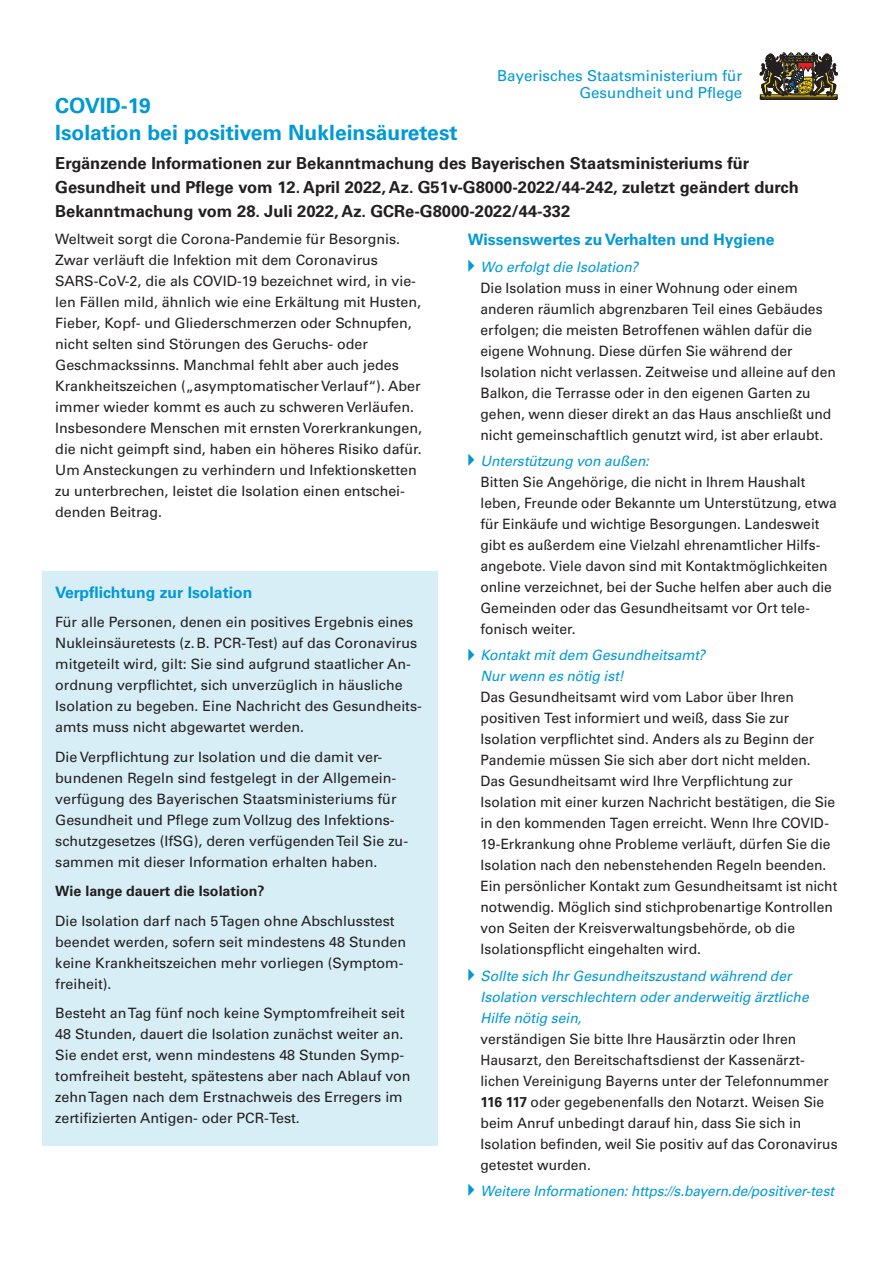
<style>
.page{position:relative;width:893px;height:1263px;background:#fff}
.page>*{position:absolute;margin:0;border:0;box-sizing:border-box;transform-origin:0 0}
.Head1{font:700 21px "Univers LT Pro 65";color:#0099d5}
.Head2{font:700 16.5px/24px "Univers LT Pro 65";color:#231f20}
.Head3{font:700 15.75px "Univers LT Pro 65";color:#0099d5}
.t1{font:15.15px/16.8px "Univers LT Pro 55 Roman";color:#0099d5;text-align:right}
.Fließtext{font:14.25px/21px "Univers LT Pro 55 Roman";color:#231f20}
.Fließtext_Abstand_da{font:14.25px/21px "Univers LT Pro 55 Roman";color:#231f20}
.t2{font:italic 14.25px "Univers LT Pro 55";letter-spacing:-.005em;color:#0099d5;scale:.96 1}
.t3{font:700 14.25px "Univers LT Pro 65";color:#231f20}
.s1{font-family:"Univers LT Pro 55";font-style:italic;color:#0099d5}
.s2{font-family:"Univers LT Pro 65";font-weight:700}
</style>
<div class="page">
<div style="left:43px;top:572px;width:395px;height:574px;background:#d8eef7"></div>
<svg style="left:760px;top:53px;width:78px;height:47px"></svg>
<p class="t1" style="left:497px;top:67px;width:247px">Bayerisches Staatsministerium für<br>Gesundheit und Pflege</p>
<h1 class="Head1" style="left:55px;top:93px;width:97px">COVID-19</h1>
<h1 class="Head1" style="left:55px;top:120px;width:404px">Isolation bei positivem Nukleinsäuretest</h1>
<h2 class="Head2" style="left:55px;top:151px;width:745px">Ergänzende Informationen zur Bekanntmachung des Bayerischen Staatsministeriums für<br>Gesundheit und Pflege vom 12. April 2022, Az. G51v-G8000-2022/44-242, zuletzt geändert durch<br>Bekanntmachung vom 28. Juli 2022, Az. GCRe-G8000-2022/44-332</h2>
<p class="Fließtext" style="left:55px;top:229px;width:368px">Weltweit sorgt die Corona-Pandemie für Besorgnis.<br>Zwar verläuft die Infektion mit dem Coronavirus SARS-CoV-2, die als COVID-19 bezeichnet wird, in vie&shy;len Fällen mild, ähnlich wie eine Erkältung mit Husten, Fieber, Kopf- und Gliederschmerzen oder Schnupfen, nicht selten sind Störungen des Geruchs- oder Geschmackssinns. Manchmal fehlt aber auch jedes Krankheitszeichen („asymptomatischer Verlauf“). Aber immer wieder kommt es auch zu schweren Verläufen.<br>Insbesondere Menschen mit ernsten Vorerkrankungen, die nicht geimpft sind, haben ein höheres Risiko dafür.<br>Um Ansteckungen zu verhindern und Infektionsketten zu unterbrechen, leistet die Isolation einen entschei&shy;denden Beitrag.</p>
<h3 class="Head3" style="left:55px;top:583px;width:199px">Verpflichtung zur Isolation</h3>
<p class="Fließtext_Abstand_da" style="left:55px;top:612px;width:368px">Für alle Personen, denen ein positives Ergebnis eines Nukleinsäuretests (z.B. PCR-Test) auf das Coronavirus mitgeteilt wird, gilt: Sie sind aufgrund staatlicher An&shy;ordnung verpflichtet, sich unverzüglich in häusliche Isolation zu begeben. Eine Nachricht des Gesundheits&shy;amts muss nicht abgewartet werden.</p>
<p class="Fließtext_Abstand_da" style="left:55px;top:746px;width:354px">Die Verpflichtung zur Isolation und die damit ver&shy;bundenen Regeln sind festgelegt in der Allgemein&shy;verfügung des Bayerischen Staatsministeriums für Gesundheit und Pflege zum Vollzug des Infektions&shy;schutzgesetzes (IfSG), deren verfügenden Teil Sie zu&shy;sammen mit dieser Information erhalten haben.</p>
<h4 class="t3" style="left:55px;top:883px;width:211px">Wie lange dauert die Isolation?</h4>
<p class="Fließtext_Abstand_da" style="left:55px;top:910px;width:352px">Die Isolation darf nach 5 Tagen ohne Abschlusstest beendet werden, sofern seit mindestens 48 Stunden keine Krankheitszeichen mehr vorliegen (Symptom&shy;freiheit).</p>
<p class="Fließtext_Abstand_da" style="left:55px;top:1003px;width:357px">Besteht an Tag fünf noch keine Symptomfreiheit seit 48 Stunden, dauert die Isolation zunächst weiter an.<br>Sie endet erst, wenn mindestens 48 Stunden Symp&shy;tomfreiheit besteht, spätestens aber nach Ablauf von zehn Tagen nach dem Erstnachweis des Erregers im zertifizierten Antigen- oder PCR-Test.</p>
<h3 class="Head3" style="left:468px;top:230px;width:308px">Wissenswertes zu Verhalten und Hygiene</h3>
<p class="Fließtext" style="left:480px;top:256px;width:357px"><span class="s1">Wo erfolgt die Isolation?<br></span>Die Isolation muss in einer Wohnung oder einem anderen räumlich abgrenzbaren Teil eines Gebäudes erfolgen; die meisten Betroffenen wählen dafür die eigene Wohnung. Diese dürfen Sie während der Isolation nicht verlassen. Zeitweise und alleine auf den Balkon, die Terrasse oder in den eigenen Garten zu gehen, wenn dieser direkt an das Haus anschließt und nicht gemeinschaftlich genutzt wird, ist aber erlaubt.</p>
<p class="Fließtext" style="left:480px;top:450px;width:358px"><span class="s1">Unterstützung von außen:<br></span>Bitten Sie Angehörige, die nicht in Ihrem Haushalt leben, Freunde oder Bekannte um Unterstützung, etwa für Einkäufe und wichtige Besorgungen. Landesweit gibt es außerdem eine Vielzahl ehrenamtlicher Hilfs&shy;angebote. Viele davon sind mit Kontaktmöglichkeiten online verzeichnet, bei der Suche helfen aber auch die Gemeinden oder das Gesundheitsamt vor Ort tele&shy;fonisch weiter.</p>
<p class="Fließtext" style="left:480px;top:645px;width:358px"><span class="s1">Kontakt mit dem Gesundheitsamt?<br>Nur wenn es nötig ist!<br></span>Das Gesundheitsamt wird vom Labor über Ihren positiven Test informiert und weiß, dass Sie zur Isolation verpflichtet sind. Anders als zu Beginn der Pandemie müssen Sie sich aber dort nicht melden.<br>Das Gesundheitsamt wird Ihre Verpflichtung zur Isolation mit einer kurzen Nachricht bestätigen, die Sie in den kommenden Tagen erreicht. Wenn Ihre COVID-19-Erkrankung ohne Probleme verläuft, dürfen Sie die Isolation nach den nebenstehenden Regeln beenden.<br>Ein persönlicher Kontakt zum Gesundheitsamt ist nicht notwendig. Möglich sind stichprobenartige Kontrollen von Seiten der Kreisverwaltungsbehörde, ob die Isolationspflicht eingehalten wird.</p>
<p class="Fließtext" style="left:480px;top:965px;width:359px"><span class="s1">Sollte sich Ihr Gesundheitszustand während der Isolation verschlechtern oder anderweitig ärztliche Hilfe nötig sein,<br></span>verständigen Sie bitte Ihre Hausärztin oder Ihren Hausarzt, den Bereitschaftsdienst der Kassenärzt&shy;lichen Vereinigung Bayerns unter der Telefonnummer <span class="s2">116 117</span> oder gegebenenfalls den Notarzt. Weisen Sie beim Anruf unbedingt darauf hin, dass Sie sich in Isolation befinden, weil Sie positiv auf das Coronavirus getestet wurden.</p>
<p class="t2" style="left:480px;top:1182px;width:370px">Weitere Informationen: https://s.bayern.de/positiver-test</p>
</div>
